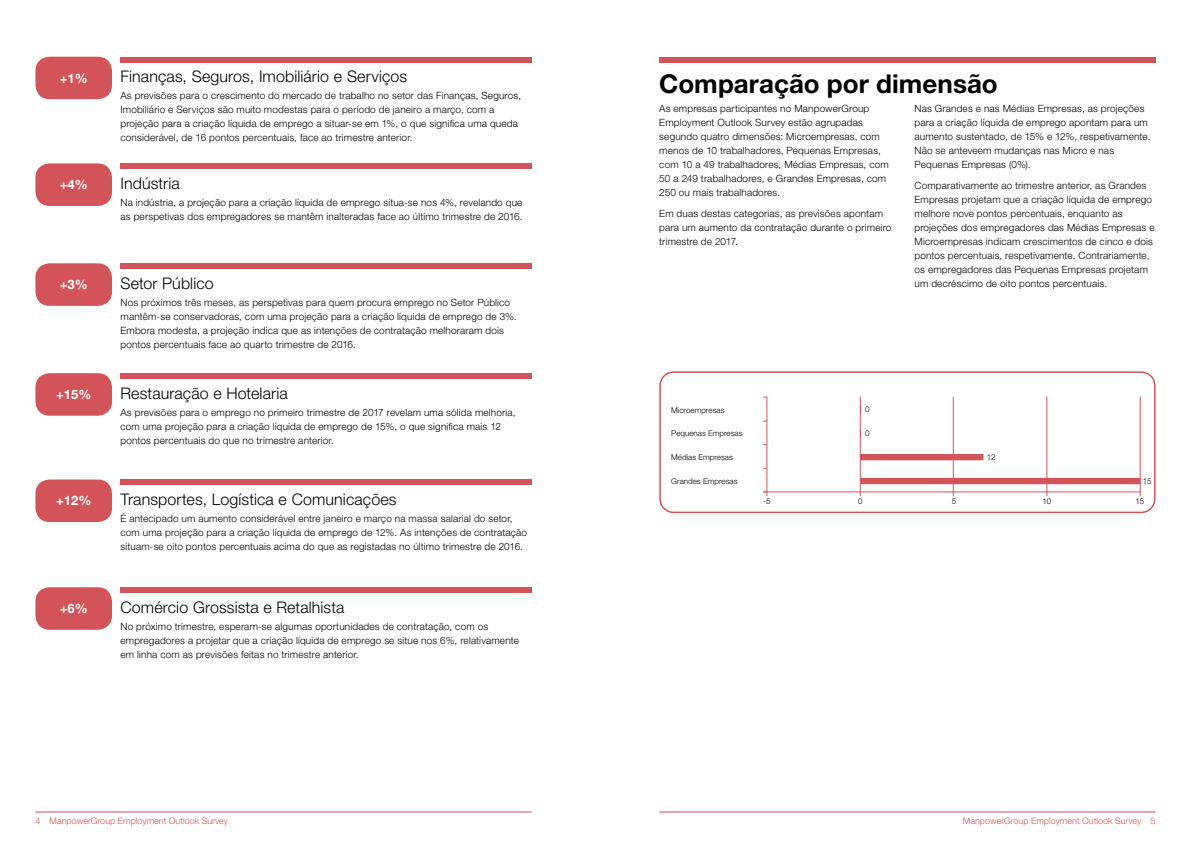
<style>
.page{position:relative;width:1191px;height:842px;background:#fff}
.page>*{position:absolute;margin:0;border:0;box-sizing:border-box;transform-origin:0 0}
.t1{font:700 26px "Helvetica Neue LT Pro";color:#000}
.t2{font:300 16px "Helvetica Neue LT Std";letter-spacing:.005em;color:#000}
.t3{font:700 13px "Helvetica Neue LT Pro";color:#fff}
.t4{font:300 10px/14px "Helvetica Neue LT Std";letter-spacing:.015em;color:#000}
.t5{font:300 9px "Helvetica Neue LT Std";color:#d25459}
.t6{font:300 8px "Helvetica Neue LT Pro";color:#000}
.t7{font:300 8px "Helvetica Neue LT Std";color:#000}
</style>
<div class="page">
<hr style="left:35px;top:812px;width:496px;height:1px;background:#d25459">
<hr style="left:659px;top:812px;width:496px;height:1px;background:#d25459">
<div style="left:120px;top:57px;width:411px;height:5px;background:#d25459"></div>
<div style="left:35px;top:57px;width:77px;height:42px;background:#d25459;border-radius:14px"></div>
<div style="left:120px;top:163px;width:411px;height:6px;background:#d25459"></div>
<div style="left:120px;top:263px;width:411px;height:6px;background:#d25459"></div>
<div style="left:35px;top:263px;width:77px;height:43px;background:#d25459;border-radius:14px"></div>
<div style="left:35px;top:163px;width:77px;height:43px;background:#d25459;border-radius:14px"></div>
<div style="left:120px;top:373px;width:411px;height:6px;background:#d25459"></div>
<div style="left:120px;top:479px;width:411px;height:6px;background:#d25459"></div>
<div style="left:35px;top:479px;width:77px;height:43px;background:#d25459;border-radius:14px"></div>
<div style="left:35px;top:373px;width:77px;height:43px;background:#d25459;border-radius:14px"></div>
<div style="left:120px;top:587px;width:411px;height:6px;background:#d25459"></div>
<div style="left:35px;top:587px;width:77px;height:43px;background:#d25459;border-radius:14px"></div>
<div style="left:659px;top:57px;width:496px;height:6px;background:#d25459"></div>
<svg style="left:659px;top:371px;width:496px;height:142px"></svg>
<hr style="left:1140px;top:397px;width:1px;height:99px;background:#d25459">
<hr style="left:766px;top:397px;width:1px;height:99px;background:#d25459">
<h3 class="t3" style="left:60px;top:70px;width:30px">+1%</h3>
<h2 class="t2" style="left:120px;top:67px;width:288px">Finanças, Seguros, Imobiliário e Serviços</h2>
<p class="t4" style="left:120px;top:88px;width:402px">As previsões para o crescimento do mercado de trabalho no setor das Finanças, Seguros, Imobiliário e Serviços são muito modestas para o período de janeiro a março, com a projeção para a criação líquida de emprego a situar-se em 1%, o que significa uma queda considerável, de 16 pontos percentuais, face ao trimestre anterior.</p>
<h3 class="t3" style="left:60px;top:176px;width:30px">+4%</h3>
<h2 class="t2" style="left:120px;top:174px;width:61px">Indústria</h2>
<p class="t4" style="left:120px;top:195px;width:403px">Na indústria, a projeção para a criação líquida de emprego situa-se nos 4%, revelando que as perspetivas dos empregadores se mantêm inalteradas face ao último trimestre de 2016.</p>
<h3 class="t3" style="left:60px;top:276px;width:30px">+3%</h3>
<h2 class="t2" style="left:120px;top:273px;width:95px">Setor Público</h2>
<p class="t4" style="left:120px;top:295px;width:398px">Nos próximos três meses, as perspetivas para quem procura emprego no Setor Público mantêm-se conservadoras, com uma projeção para a criação líquida de emprego de 3%.<br>Embora modesta, a projeção indica que as intenções de contratação melhoraram dois pontos percentuais face ao quarto trimestre de 2016.</p>
<h1 class="t1" style="left:659px;top:67px;width:340px">Comparação por dimensão</h1>
<p class="t4" style="left:914px;top:102px;width:237px">Nas Grandes e nas Médias Empresas, as projeções para a criação líquida de emprego apontam para um aumento sustentado, de 15% e 12%, respetivamente.<br>Não se anteveem mudanças nas Micro e nas Pequenas Empresas (0%).</p>
<p class="t4" style="left:914px;top:179px;width:241px">Comparativamente ao trimestre anterior, as Grandes Empresas projetam que a criação líquida de emprego melhore nove pontos percentuais, enquanto as projeções dos empregadores das Médias Empresas e Microempresas indicam crescimentos de cinco e dois pontos percentuais, respetivamente. Contrariamente, os empregadores das Pequenas Empresas projetam um decréscimo de oito pontos percentuais.</p>
<p class="t4" style="left:659px;top:102px;width:231px">As empresas participantes no ManpowerGroup Employment Outlook Survey estão agrupadas segundo quatro dimensões: Microempresas, com menos de 10 trabalhadores, Pequenas Empresas, com 10 a 49 trabalhadores, Médias Empresas, com 50 a 249 trabalhadores, e Grandes Empresas, com 250 ou mais trabalhadores.</p>
<p class="t4" style="left:659px;top:207px;width:234px">Em duas destas categorias, as previsões apontam para um aumento da contratação durante o primeiro trimestre de 2017.</p>
<h3 class="t3" style="left:56px;top:386px;width:37px">+15%</h3>
<h2 class="t2" style="left:120px;top:383px;width:169px">Restauração e Hotelaria</h2>
<p class="t4" style="left:120px;top:405px;width:396px">As previsões para o emprego no primeiro trimestre de 2017 revelam uma sólida melhoria, com uma projeção para a criação líquida de emprego de 15%, o que significa mais 12 pontos percentuais do que no trimestre anterior.</p>
<p class="t6" style="left:671px;top:405px;width:55px">Microempresas</p>
<p class="t6" style="left:671px;top:428px;width:73px">Pequenas Empresas</p>
<p class="t7" style="left:865px;top:404px;width:6px">0</p>
<p class="t7" style="left:865px;top:428px;width:6px">0</p>
<p class="t6" style="left:671px;top:452px;width:63px">Médias Empresas</p>
<p class="t7" style="left:986px;top:452px;width:10px">12</p>
<p class="t6" style="left:671px;top:476px;width:68px">Grandes Empresas</p>
<p class="t7" style="left:1142px;top:476px;width:10px">15</p>
<h3 class="t3" style="left:56px;top:493px;width:37px">+12%</h3>
<h2 class="t2" style="left:120px;top:490px;width:278px">Transportes, Logística e Comunicações</h2>
<p class="t4" style="left:120px;top:511px;width:408px">É antecipado um aumento considerável entre janeiro e março na massa salarial do setor, com uma projeção para a criação líquida de emprego de 12%. As intenções de contratação situam-se oito pontos percentuais acima do que as registadas no último trimestre de 2016.</p>
<p class="t7" style="left:858px;top:496px;width:6px">0</p>
<p class="t7" style="left:951px;top:496px;width:6px">5</p>
<p class="t7" style="left:1042px;top:496px;width:10px">10</p>
<p class="t7" style="left:763px;top:496px;width:9px">-5</p>
<p class="t7" style="left:1135px;top:496px;width:10px">15</p>
<h3 class="t3" style="left:60px;top:600px;width:30px">+6%</h3>
<h2 class="t2" style="left:120px;top:597px;width:225px">Comércio Grossista e Retalhista</h2>
<p class="t4" style="left:120px;top:619px;width:400px">No próximo trimestre, esperam-se algumas oportunidades de contratação, com os empregadores a projetar que a criação líquida de emprego se situe nos 6%, relativamente em linha com as previsões feitas no trimestre anterior.</p>
<p class="t5" style="left:35px;top:815px;width:194px">4 ManpowerGroup Employment Outlook Survey</p>
<p class="t5" style="left:963px;top:815px;width:194px">ManpowerGroup Employment Outlook Survey 5</p>
</div>
